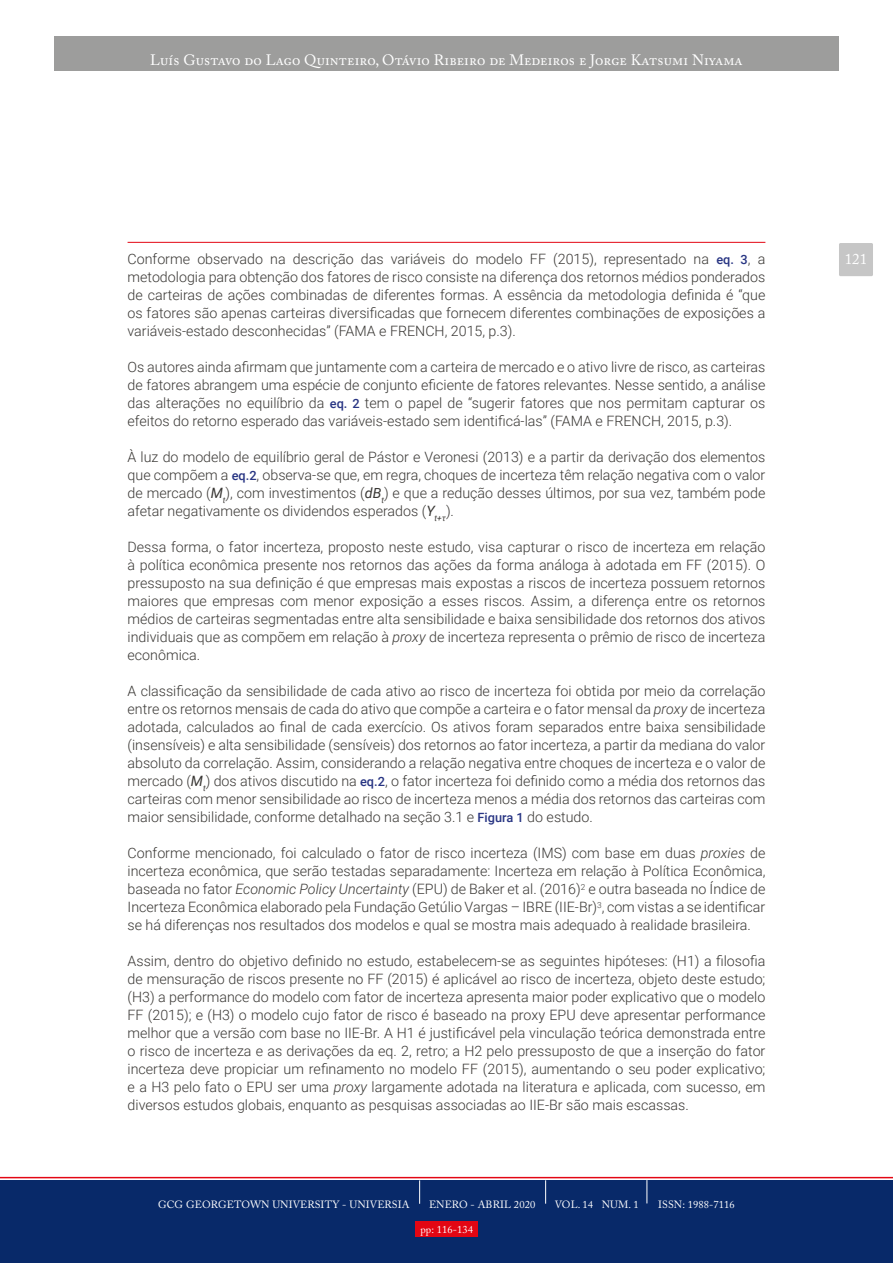
<style>
.page{position:relative;width:893px;height:1263px;background:#fff}
.page>*{position:absolute;margin:0;border:0;box-sizing:border-box;transform-origin:0 0}
.t1{font:15px "Adobe Caslon Pro";letter-spacing:.005em;color:#fff}
.t2{font:300 14.25px/18px "Roboto";color:#3a3835;text-align:justify}
.t3{font:10.5px "Adobe Caslon Pro";letter-spacing:.01em;color:#fff}
.s1{font-weight:500;font-size:12.75px;color:#283583}
.s2{font-weight:400;font-style:italic}
.s3{font-style:italic}
</style>
<div class="page">
<div style="left:54px;top:37px;width:785px;height:34px;background:#9d9d9c"></div>
<div style="left:0;top:1180px;width:893px;height:83px;background:#082969"></div>
<svg style="left:0;top:1177px;width:893px;height:27px"></svg>
<div style="left:415px;top:1221px;width:63px;height:16px;background:#e30613"></div>
<div style="left:839px;top:243px;width:34px;height:33px;background:#c6c6c6;border-radius:2px"></div>
<hr style="left:128px;top:242px;width:637px;height:1px;background:#e30613">
<p class="t1" style="left:150px;top:51px;width:594px">Luís Gustavo do Lago Quinteiro, Otávio Ribeiro de Medeiros e Jorge Katsumi Niyama</p>
<p class="t2" style="left:128px;top:250px;width:639px">Conforme observado na descrição das variáveis do modelo FF (2015), representado na <span class="s1">eq. 3</span>, a</p>
<p class="t1" style="left:845px;top:250px;width:24px">121</p>
<p class="t2" style="left:128px;top:268px;width:639px">metodologia para obtenção dos fatores de risco consiste na diferença dos retornos médios ponderados de carteiras de ações combinadas de diferentes formas. A essência da metodologia definida é “que os fatores são apenas carteiras diversificadas que fornecem diferentes combinações de exposições a variáveis-estado desconhecidas” (FAMA e FRENCH, 2015, p.3).</p>
<p class="t2" style="left:128px;top:358px;width:639px">Os autores ainda afirmam que juntamente com a carteira de mercado e o ativo livre de risco, as carteiras de fatores abrangem uma espécie de conjunto eficiente de fatores relevantes. Nesse sentido, a análise das alterações no equilíbrio da <span class="s1">eq. 2</span> tem o papel de “sugerir fatores que nos permitam capturar os efeitos do retorno esperado das variáveis-estado sem identificá-las” (FAMA e FRENCH, 2015, p.3).</p>
<p class="t2" style="left:128px;top:448px;width:639px">À luz do modelo de equilíbrio geral de Pástor e Veronesi (2013) e a partir da derivação dos elementos que compõem a <span class="s1">eq.2</span>, observa-se que, em regra, choques de incerteza têm relação negativa com o valor de mercado (<span class="s2">M</span><sub>t</sub>), com investimentos (<span class="s2">dB</span><sub>t</sub>) e que a redução desses últimos, por sua vez, também pode afetar negativamente os dividendos esperados (<span class="s2">Y</span><sub>t+τ</sub>).</p>
<p class="t2" style="left:128px;top:538px;width:639px">Dessa forma, o fator incerteza, proposto neste estudo, visa capturar o risco de incerteza em relação à política econômica presente nos retornos das ações da forma análoga à adotada em FF (2015). O pressuposto na sua definição é que empresas mais expostas a riscos de incerteza possuem retornos maiores que empresas com menor exposição a esses riscos. Assim, a diferença entre os retornos médios de carteiras segmentadas entre alta sensibilidade e baixa sensibilidade dos retornos dos ativos individuais que as compõem em relação à <span class="s3">proxy</span> de incerteza representa o prêmio de risco de incerteza econômica.</p>
<p class="t2" style="left:128px;top:682px;width:639px">A classificação da sensibilidade de cada ativo ao risco de incerteza foi obtida por meio da correlação entre os retornos mensais de cada do ativo que compõe a carteira e o fator mensal da <span class="s3">proxy</span> de incerteza adotada, calculados ao final de cada exercício. Os ativos foram separados entre baixa sensibilidade (insensíveis) e alta sensibilidade (sensíveis) dos retornos ao fator incerteza, a partir da mediana do valor absoluto da correlação. Assim, considerando a relação negativa entre choques de incerteza e o valor de mercado (<span class="s2">M</span><sub>t</sub>) dos ativos discutido na <span class="s1">eq.2</span>, o fator incerteza foi definido como a média dos retornos das carteiras com menor sensibilidade ao risco de incerteza menos a média dos retornos das carteiras com maior sensibilidade, conforme detalhado na seção 3.1 e <span class="s1">Figura 1</span> do estudo.</p>
<p class="t2" style="left:128px;top:844px;width:639px">Conforme mencionado, foi calculado o fator de risco incerteza (IMS) com base em duas <span class="s3">proxies</span> de incerteza econômica, que serão testadas separadamente: Incerteza em relação à Política Econômica, baseada no fator <span class="s3">Economic Policy Uncertainty</span> (EPU) de Baker et al. (2016)<sup>2</sup> e outra baseada no Índice de Incerteza Econômica elaborado pela Fundação Getúlio Vargas – IBRE (IIE-Br)<sup>3</sup>, com vistas a se identificar se há diferenças nos resultados dos modelos e qual se mostra mais adequado à realidade brasileira.</p>
<p class="t2" style="left:128px;top:952px;width:639px">Assim, dentro do objetivo definido no estudo, estabelecem-se as seguintes hipóteses: (H1) a filosofia de mensuração de riscos presente no FF (2015) é aplicável ao risco de incerteza, objeto deste estudo; (H3) a performance do modelo com fator de incerteza apresenta maior poder explicativo que o modelo FF (2015); e (H3) o modelo cujo fator de risco é baseado na proxy EPU deve apresentar performance melhor que a versão com base no IIE-Br. A H1 é justificável pela vinculação teórica demonstrada entre o risco de incerteza e as derivações da eq. 2, retro; a H2 pelo pressuposto de que a inserção do fator incerteza deve propiciar um refinamento no modelo FF (2015), aumentando o seu poder explicativo; e a H3 pelo fato o EPU ser uma <span class="s3">proxy</span> largamente adotada na literatura e aplicada, com sucesso, em diversos estudos globais, enquanto as pesquisas associadas ao IIE-Br são mais escassas.</p>
<p class="t3" style="left:158px;top:1198px;width:253px">GCG GEORGETOWN UNIVERSITY - UNIVERSIA</p>
<p class="t3" style="left:429px;top:1198px;width:108px">ENERO - ABRIL 2020</p>
<p class="t3" style="left:555px;top:1198px;width:85px">VOL. 14 NUM. 1</p>
<p class="t3" style="left:658px;top:1198px;width:78px">ISSN: 1988-7116</p>
<p class="t3" style="left:420px;top:1223px;width:54px">pp: 116-134</p>
</div>
